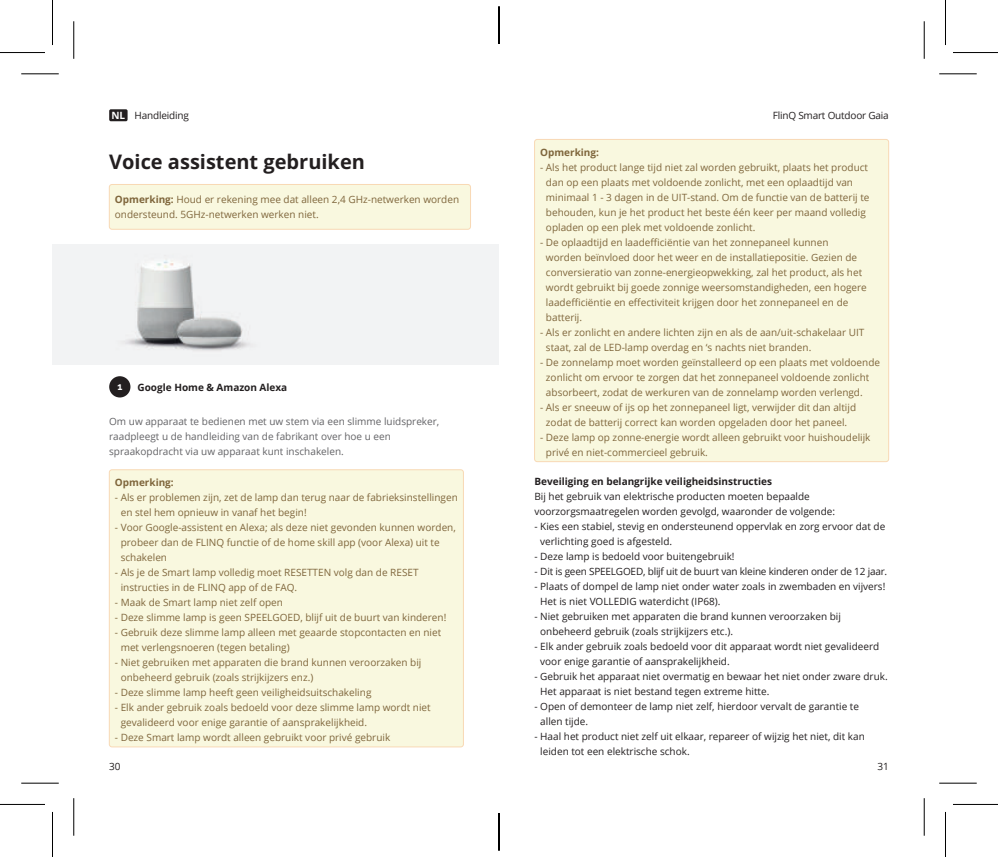
<style>
.page{position:relative;width:998px;height:857px;background:#fff}
.page>*{position:absolute;margin:0;border:0;box-sizing:border-box;transform-origin:0 0}
.t1{font:700 20px "Open Sans";color:#231f20}
.t2{font:10px/15px "Open Sans";color:#7f663c}
.t3{font:10px/15px "Open Sans";color:#231f20}
.t4{font:10px/15px "Open Sans";color:#636366}
.t5{font:10px "Open Sans";letter-spacing:-.02em;color:#231f20}
.t6{font:700 10px "Open Sans";color:#231f20}
.t7{font:700 10px "Open Sans";color:#7f663c}
.t8{font:700 10px "Raleway";color:#fff}
.s1{font-weight:700;color:#fff}
.s2{font-weight:700}
</style>
<div class="page">
<div style="left:109px;top:109px;width:19px;height:12px;background:#231f20;border-radius:2px"></div>
<div style="left:53px;top:244px;width:446px;height:120px;background:#f2f3f4"></div>
<div style="left:109px;top:376px;width:21px;height:21px;background:#231f20;border-radius:50%"></div>
<div style="left:109px;top:184px;width:361px;height:45px;background:#f9f8df;border-radius:3px"></div>
<div style="left:109px;top:184px;width:362px;height:45px;border:1px solid #f8d9b5;border-radius:3px"></div>
<div style="left:109px;top:469px;width:354px;height:277px;background:#f9f8df;border-radius:3px"></div>
<div style="left:109px;top:469px;width:355px;height:277px;border:1px solid #f8d9b5;border-radius:3px"></div>
<div style="left:535px;top:139px;width:354px;height:322px;background:#f9f8df;border-radius:3px"></div>
<div style="left:534px;top:139px;width:355px;height:322px;border:1px solid #f8d9b5;border-radius:3px"></div>
<img style="left:124px;top:261px;width:126px;height:90px">
<hr style="left:21px;top:73px;width:38px;height:1px;background:#000">
<hr style="left:939px;top:73px;width:38px;height:1px;background:#000">
<hr style="left:21px;top:782px;width:38px;height:1px;background:#000">
<hr style="left:939px;top:782px;width:38px;height:1px;background:#000">
<hr style="left:73px;top:21px;width:1px;height:38px;background:#000">
<hr style="left:73px;top:797px;width:1px;height:38px;background:#000">
<hr style="left:924px;top:21px;width:1px;height:38px;background:#000">
<hr style="left:924px;top:797px;width:1px;height:38px;background:#000">
<hr style="left:0;top:52px;width:45px;height:1px;background:#000">
<hr style="left:953px;top:52px;width:45px;height:1px;background:#000">
<hr style="left:0;top:803px;width:45px;height:1px;background:#000">
<hr style="left:953px;top:803px;width:45px;height:1px;background:#000">
<hr style="left:52px;top:0;width:1px;height:45px;background:#000">
<hr style="left:52px;top:811px;width:1px;height:45px;background:#000">
<hr style="left:945px;top:0;width:1px;height:45px;background:#000">
<hr style="left:945px;top:811px;width:1px;height:45px;background:#000">
<svg style="left:498px;top:16px;width:1px;height:28px"></svg>
<svg style="left:498px;top:813px;width:1px;height:28px"></svg>
<hr style="left:499px;top:6px;width:1px;height:38px;background:#000">
<hr style="left:499px;top:812px;width:1px;height:38px;background:#000">
<p class="t5" style="left:111px;top:111px;width:79px"><span class="s1">NL</span> Handleiding</p>
<p class="t5" style="left:773px;top:111px;width:117px">FlinQ Smart Outdoor Gaia</p>
<h1 class="t1" style="left:109px;top:154px;width:257px">Voice assistent gebruiken</h1>
<p class="t7" style="left:540px;top:148px;width:60px">Opmerking:</p>
<p class="t2" style="left:546px;top:159px;width:325px;text-indent:-6px">- Als het product lange tijd niet zal worden gebruikt, plaats het product dan op een plaats met voldoende zonlicht, met een oplaadtijd van minimaal 1 - 3 dagen in de UIT-stand. Om de functie van de batterij te behouden, kun je het product het beste één keer per maand volledig opladen op een plek met voldoende zonlicht.</p>
<p class="t2" style="left:546px;top:234px;width:322px;text-indent:-6px">- De oplaadtijd en laadefficiëntie van het zonnepaneel kunnen<br>worden beïnvloed door het weer en de installatiepositie. Gezien de conversieratio van zonne-energieopwekking, zal het product, als het wordt gebruikt bij goede zonnige weersomstandigheden, een hogere laadefficiëntie en effectiviteit krijgen door het zonnepaneel en de batterij.</p>
<p class="t2" style="left:546px;top:324px;width:320px;text-indent:-6px">- Als er zonlicht en andere lichten zijn en als de aan/uit-schakelaar UIT staat, zal de LED-lamp overdag en ‘s nachts niet branden.</p>
<p class="t2" style="left:546px;top:354px;width:336px;text-indent:-6px">- De zonnelamp moet worden geïnstalleerd op een plaats met voldoende zonlicht om ervoor te zorgen dat het zonnepaneel voldoende zonlicht absorbeert, zodat de werkuren van de zonnelamp worden verlengd.</p>
<p class="t2" style="left:540px;top:399px;width:317px;text-align:center">- Als er sneeuw of ijs op het zonnepaneel ligt, verwijder dit dan altijd zodat de batterij correct kan worden opgeladen door het paneel.</p>
<p class="t2" style="left:546px;top:429px;width:326px;text-indent:-6px">- Deze lamp op zonne-energie wordt alleen gebruikt voor huishoudelijk privé en niet-commercieel gebruik.</p>
<p class="t6" style="left:534px;top:477px;width:239px">Beveiliging en belangrijke veiligheidsinstructies</p>
<p class="t3" style="left:534px;top:489px;width:302px">Bij het gebruik van elektrische producten moeten bepaalde voorzorgsmaatregelen worden gevolgd, waaronder de volgende:</p>
<p class="t3" style="left:540px;top:518px;width:347px;text-indent:-6px">- Kies een stabiel, stevig en ondersteunend oppervlak en zorg ervoor dat de verlichting goed is afgesteld.</p>
<p class="t3" style="left:534px;top:548px;width:202px">- Deze lamp is bedoeld voor buitengebruik!</p>
<p class="t5" style="left:534px;top:567px;width:354px">- Dit is geen SPEELGOED, blijf uit de buurt van kleine kinderen onder de 12 jaar.</p>
<p class="t3" style="left:540px;top:578px;width:347px;text-indent:-6px">- Plaats of dompel de lamp niet onder water zoals in zwembaden en vijvers!<br>Het is niet VOLLEDIG waterdicht (IP68).</p>
<p class="t3" style="left:540px;top:608px;width:302px;text-indent:-6px">- Niet gebruiken met apparaten die brand kunnen veroorzaken bij onbeheerd gebruik (zoals strijkijzers etc.).</p>
<p class="t3" style="left:540px;top:638px;width:340px;text-indent:-6px">- Elk ander gebruik zoals bedoeld voor dit apparaat wordt niet gevalideerd voor enige garantie of aansprakelijkheid.</p>
<p class="t3" style="left:540px;top:668px;width:349px;text-indent:-6px">- Gebruik het apparaat niet overmatig en bewaar het niet onder zware druk.<br>Het apparaat is niet bestand tegen extreme hitte.</p>
<p class="t3" style="left:540px;top:698px;width:320px;text-indent:-6px">- Open of demonteer de lamp niet zelf, hierdoor vervalt de garantie te allen tijde.</p>
<p class="t3" style="left:540px;top:728px;width:326px;text-indent:-6px">- Haal het product niet zelf uit elkaar, repareer of wijzig het niet, dit kan leiden tot een elektrische schok.</p>
<p class="t2" style="left:115px;top:192px;width:346px"><span class="s2">Opmerking:</span> Houd er rekening mee dat alleen 2,4 GHz-netwerken worden ondersteund. 5GHz-netwerken werken niet.</p>
<p class="t8" style="left:117px;top:382px;width:6px">1</p>
<p class="t6" style="left:138px;top:383px;width:151px">Google Home &amp; Amazon Alexa</p>
<p class="t4" style="left:109px;top:414px;width:332px">Om uw apparaat te bedienen met uw stem via een slimme luidspreker, raadpleegt u de handleiding van de fabrikant over hoe u een spraakopdracht via uw apparaat kunt inschakelen.</p>
<p class="t7" style="left:115px;top:478px;width:60px">Opmerking:</p>
<p class="t2" style="left:121px;top:489px;width:339px;text-indent:-6px">- Als er problemen zijn, zet de lamp dan terug naar de fabrieksinstellingen en stel hem opnieuw in vanaf het begin!</p>
<p class="t2" style="left:121px;top:519px;width:337px;text-indent:-6px">- Voor Google-assistent en Alexa; als deze niet gevonden kunnen worden, probeer dan de FLINQ functie of de home skill app (voor Alexa) uit te schakelen</p>
<p class="t2" style="left:121px;top:564px;width:299px;text-indent:-6px">- Als je de Smart lamp volledig moet RESETTEN volg dan de RESET instructies in de FLINQ app of de FAQ.</p>
<p class="t2" style="left:115px;top:594px;width:169px">- Maak de Smart lamp niet zelf open</p>
<p class="t2" style="left:115px;top:609px;width:333px">- Deze slimme lamp is geen SPEELGOED, blijf uit de buurt van kinderen!</p>
<p class="t2" style="left:121px;top:624px;width:322px;text-indent:-6px">- Gebruik deze slimme lamp alleen met geaarde stopcontacten en niet met verlengsnoeren (tegen betaling)</p>
<p class="t2" style="left:121px;top:654px;width:302px;text-indent:-6px">- Niet gebruiken met apparaten die brand kunnen veroorzaken bij onbeheerd gebruik (zoals strijkijzers enz.)</p>
<p class="t2" style="left:115px;top:684px;width:258px">- Deze slimme lamp heeft geen veiligheidsuitschakeling</p>
<p class="t2" style="left:121px;top:699px;width:311px;text-indent:-6px">- Elk ander gebruik zoals bedoeld voor deze slimme lamp wordt niet gevalideerd voor enige garantie of aansprakelijkheid.</p>
<p class="t2" style="left:115px;top:729px;width:277px">- Deze Smart lamp wordt alleen gebruikt voor privé gebruik</p>
<p class="t3" style="left:109px;top:759px;width:13px">30</p>
<p class="t3" style="left:877px;top:759px;width:13px">31</p>
</div>
